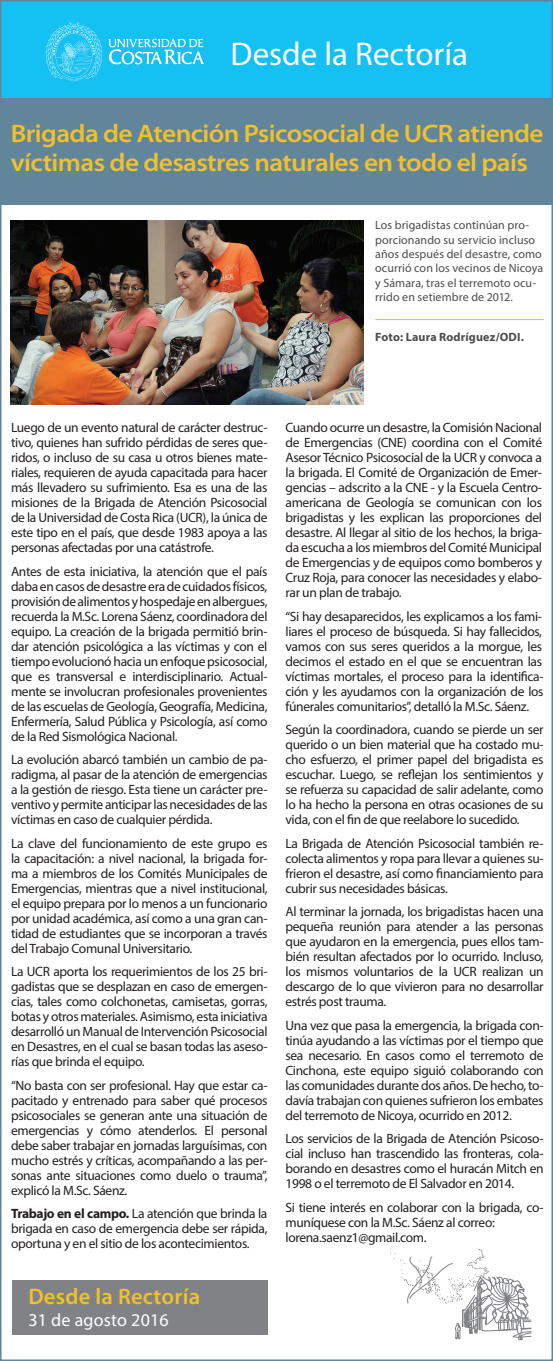
<style>
.page{position:relative;width:553px;height:1361px;background:#fff}
.page>*{position:absolute;margin:0;border:0;box-sizing:border-box;transform-origin:0 0}
.t1{font:33px "Myriad Pro";color:#fff}
.t2{font:600 semi-expanded 25.35px/28.5px "Myriad Pro";letter-spacing:-.025em;color:#f1c02d}
.t3{font:600 22.5px "Myriad Pro";letter-spacing:.01em;color:#f1c02d}
.t4{font:18px "Myriad Pro";letter-spacing:.01em;color:#fff}
.t5{font:13.5px/15px "Myriad Pro";letter-spacing:-.025em;color:#231f20;text-align:justify}
.t6{font:12px/14.4px "Myriad Pro";letter-spacing:.01em;color:#4b4c4d}
.t7{font:700 12px "Myriad Pro";letter-spacing:.015em;color:#4b4c4d}
.s1{font-weight:700}
</style>
<div class="page">
<div style="left:1px;top:0;width:551px;height:128px;background:#15c0f2"></div>
<div style="left:1px;top:98px;width:552px;height:106px;background:#618599"></div>
<svg style="left:390px;top:1248px;width:141px;height:93px"></svg>
<div style="left:12px;top:1280px;width:255px;height:54px;background:#808285"></div>
<hr style="left:375px;top:319px;width:169px;height:1px;background:#e4b364">
<svg style="left:109px;top:39px;width:95px;height:25px"></svg>
<svg style="left:46px;top:22px;width:56px;height:59px"></svg>
<img style="left:11px;top:220px;width:352px;height:185px">
<h1 class="t1" style="left:230px;top:34px;width:239px">Desde la Rectoría</h1>
<h2 class="t2" style="left:11px;top:119px;width:534px">Brigada de Atención Psicosocial de UCR atiende víctimas de desastres naturales en todo el país</h2>
<p class="t6" style="left:375px;top:218px;width:170px">Los brigadistas continúan pro&shy;porcionando su servicio incluso años después del desastre, como ocurrió con los vecinos de Nicoya y Sámara, tras el terremoto ocu&shy;rrido en setiembre de 2012.</p>
<p class="t7" style="left:375px;top:329px;width:150px">Foto: Laura Rodríguez/ODI.</p>
<p class="t5" style="left:11px;top:420px;width:258px">Luego de un evento natural de carácter destruc&shy;tivo, quienes han sufrido pérdidas de seres que&shy;ridos, o incluso de su casa u otros bienes mate&shy;riales, requieren de ayuda capacitada para hacer más llevadero su sufrimiento. Esa es una de las misiones de la Brigada de Atención Psicosocial de la Universidad de Costa Rica (UCR), la única de este tipo en el país, que desde 1983 apoya a las personas afectadas por una catástrofe.</p>
<p class="t5" style="left:11px;top:563px;width:258px">Antes de esta iniciativa, la atención que el país daba en casos de desastre era de cuidados físicos, provisión de alimentos y hospedaje en albergues, recuerda la M.Sc. Lorena Sáenz, coordinadora del equipo. La creación de la brigada permitió brin&shy;dar atención psicológica a las víctimas y con el tiempo evolucionó hacia un enfoque psicosocial, que es transversal e interdisciplinario. Actual&shy;mente se involucran profesionales provenientes de las escuelas de Geología, Geografía, Medicina, Enfermería, Salud Pública y Psicología, así como de la Red Sismológica Nacional.</p>
<p class="t5" style="left:11px;top:752px;width:258px">La evolución abarcó también un cambio de pa&shy;radigma, al pasar de la atención de emergencias a la gestión de riesgo. Esta tiene un carácter pre&shy;ventivo y permite anticipar las necesidades de las víctimas en caso de cualquier pérdida.</p>
<p class="t5" style="left:11px;top:835px;width:258px">La clave del funcionamiento de este grupo es la capacitación: a nivel nacional, la brigada for&shy;ma a miembros de los Comités Municipales de Emergencias, mientras que a nivel institucional, el equipo prepara por lo menos a un funcionario por unidad académica, así como a una gran can&shy;tidad de estudiantes que se incorporan a través del Trabajo Comunal Universitario.</p>
<p class="t5" style="left:11px;top:964px;width:258px">La UCR aporta los requerimientos de los 25 bri&shy;gadistas que se desplazan en caso de emergen&shy;cias, tales como colchonetas, camisetas, gorras, botas y otros materiales. Asimismo, esta iniciativa desarrolló un Manual de Intervención Psicosocial en Desastres, en el cual se basan todas las aseso&shy;rías que brinda el equipo.</p>
<p class="t5" style="left:11px;top:1077px;width:258px">“No basta con ser profesional. Hay que estar ca&shy;pacitado y entrenado para saber qué procesos psicosociales se generan ante una situación de emergencias y cómo atenderlos. El personal debe saber trabajar en jornadas larguísimas, con mucho estrés y críticas, acompañando a las per&shy;sonas ante situaciones como duelo o trauma”, explicó la M.Sc. Sáenz.</p>
<p class="t5" style="left:11px;top:1206px;width:258px"><span class="s1">Trabajo en el campo.</span> La atención que brinda la brigada en caso de emergencia debe ser rápida, oportuna y en el sitio de los acontecimientos.</p>
<h3 class="t3" style="left:28px;top:1282px;width:173px">Desde la Rectoría</h3>
<h3 class="t4" style="left:28px;top:1309px;width:142px">31 de agosto 2016</h3>
<p class="t5" style="left:285px;top:420px;width:258px">Cuando ocurre un desastre, la Comisión Nacional de Emergencias (CNE) coordina con el Comité Asesor Técnico Psicosocial de la UCR y convoca a la brigada. El Comité de Organización de Emer&shy;gencias – adscrito a la CNE - y la Escuela Centro&shy;americana de Geología se comunican con los brigadistas y les explican las proporciones del desastre. Al llegar al sitio de los hechos, la briga&shy;da escucha a los miembros del Comité Municipal de Emergencias y de equipos como bomberos y Cruz Roja, para conocer las necesidades y elabo&shy;rar un plan de trabajo.</p>
<p class="t5" style="left:285px;top:608px;width:260px">“Si hay desaparecidos, les explicamos a los fami&shy;liares el proceso de búsqueda. Si hay fallecidos, vamos con sus seres queridos a la morgue, les decimos el estado en el que se encuentran las víctimas mortales, el proceso para la identifica&shy;ción y les ayudamos con la organización de los fúnerales comunitarios”, detalló la M.Sc. Sáenz.</p>
<p class="t5" style="left:285px;top:722px;width:260px">Según la coordinadora, cuando se pierde un ser querido o un bien material que ha costado mu&shy;cho esfuerzo, el primer papel del brigadista es escuchar. Luego, se reflejan los sentimientos y se refuerza su capacidad de salir adelante, como lo ha hecho la persona en otras ocasiones de su vida, con el fin de que reelabore lo sucedido.</p>
<p class="t5" style="left:285px;top:835px;width:260px">La Brigada de Atención Psicosocial también re&shy;colecta alimentos y ropa para llevar a quienes su&shy;frieron el desastre, así como financiamiento para cubrir sus necesidades básicas.</p>
<p class="t5" style="left:285px;top:904px;width:260px">Al terminar la jornada, los brigadistas hacen una pequeña reunión para atender a las personas que ayudaron en la emergencia, pues ellos tam&shy;bién resultan afectados por lo ocurrido. Incluso, los mismos voluntarios de la UCR realizan un descargo de lo que vivieron para no desarrollar estrés post trauma.</p>
<p class="t5" style="left:285px;top:1017px;width:260px">Una vez que pasa la emergencia, la brigada con&shy;tinúa ayudando a las víctimas por el tiempo que sea necesario. En casos como el terremoto de Cinchona, este equipo siguió colaborando con las comunidades durante dos años. De hecho, to&shy;davía trabajan con quienes sufrieron los embates del terremoto de Nicoya, ocurrido en 2012.</p>
<p class="t5" style="left:285px;top:1131px;width:260px">Los servicios de la Brigada de Atención Psicoso&shy;cial incluso han trascendido las fronteras, cola&shy;borando en desastres como el huracán Mitch en 1998 o el terremoto de El Salvador en 2014.</p>
<p class="t5" style="left:285px;top:1199px;width:259px;text-align:left">Si tiene interés en colaborar con la brigada, co&shy;muníquese con la M.Sc. Sáenz al correo: lorena.saenz1@gmail.com.</p>
</div>
